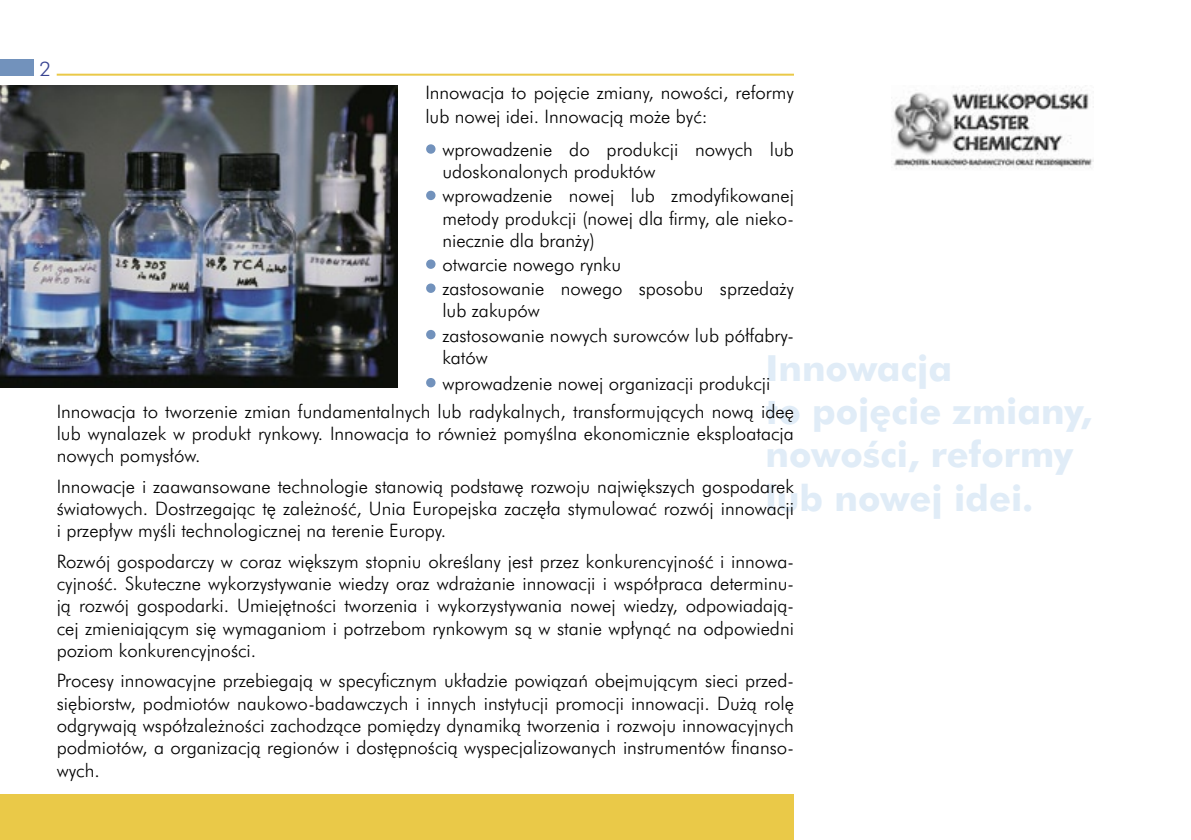
<style>
.page{position:relative;width:1191px;height:840px;background:#fff}
.page>*{position:absolute;margin:0;border:0;box-sizing:border-box;transform-origin:0 0}
.t1{font:36px/43.2px "Futura PL Bold A";color:#e0ecf7}
.t2{font:20px "Futura Lt PL Regular A";color:#3a4592}
.t3{font:18.6px/22.4px "Futura Lt PL Regular A";color:#000}
.s1{color:#7292bc}
</style>
<div class="page">
<div style="left:0;top:59px;width:34px;height:17px;background:#7292bc"></div>
<div style="left:0;top:794px;width:794px;height:45px;background:#eac948"></div>
<img style="left:893px;top:85px;width:200px;height:84px">
<hr style="left:57px;top:74px;width:737px;height:2px;background:#eac948">
<div style="left:426px;top:144px;width:9px;height:10px;border:4px solid #7292bc;border-radius:50%"></div>
<div style="left:426px;top:191px;width:9px;height:9px;border:4px solid #7292bc;border-radius:50%"></div>
<div style="left:426px;top:259px;width:9px;height:10px;border:4px solid #7292bc;border-radius:50%"></div>
<div style="left:426px;top:283px;width:9px;height:10px;border:4px solid #7292bc;border-radius:50%"></div>
<div style="left:426px;top:330px;width:9px;height:9px;border:4px solid #7292bc;border-radius:50%"></div>
<div style="left:426px;top:378px;width:9px;height:9px;border:4px solid #7292bc;border-radius:50%"></div>
<img style="left:0;top:85px;width:397px;height:302px">
<p class="t2" style="left:40px;top:56px;width:13px">2</p>
<p class="t3" style="left:425px;top:80px;width:370px;line-height:24px">Innowacja to pojęcie zmiany, nowości, reformy lub nowej idei. Innowacją może być:</p>
<p class="t3" style="left:442px;top:138px;width:353px;text-indent:-17px"><span class="s1">•</span> wprowadzenie do produkcji nowych lub udoskonalonych produktów</p>
<p class="t3" style="left:442px;top:184px;width:353px;text-align:justify;text-indent:-17px"><span class="s1">•</span> wprowadzenie nowej lub zmodyfikowanej metody produkcji (nowej dla firmy, ale nieko&shy;niecznie dla branży)</p>
<p class="t3" style="left:425px;top:253px;width:197px"><span class="s1">•</span> otwarcie nowego rynku</p>
<p class="t3" style="left:442px;top:277px;width:353px;text-indent:-17px"><span class="s1">•</span> zastosowanie nowego sposobu sprzedaży lub zakupów</p>
<p class="t3" style="left:442px;top:323px;width:353px;text-indent:-17px"><span class="s1">•</span> zastosowanie nowych surowców lub półfabry&shy;katów</p>
<p class="t3" style="left:57px;top:368px;width:738px;line-height:28px;text-indent:369px"><span class="s1">•</span> wprowadzenie nowej organizacji produkcji<br>Innowacja to tworzenie zmian fundamentalnych lub radykalnych, transformujących nową ideę</p>
<p class="t3" style="left:57px;top:422px;width:738px">lub wynalazek w produkt rynkowy. Innowacja to również pomyślna ekonomicznie eksploatacja nowych pomysłów.</p>
<p class="t3" style="left:57px;top:474px;width:739px;text-align:justify">Innowacje i zaawansowane technologie stanowią podstawę rozwoju największych gospodarek światowych. Dostrzegając tę zależność, Unia Europejska zaczęła stymulować rozwój innowacji i przepływ myśli technologicznej na terenie Europy.</p>
<p class="t3" style="left:57px;top:549px;width:739px;text-align:justify">Rozwój gospodarczy w coraz większym stopniu określany jest przez konkurencyjność i innowa&shy;cyjność. Skuteczne wykorzystywanie wiedzy oraz wdrażanie innowacji i współpraca determinu&shy;ją rozwój gospodarki. Umiejętności tworzenia i wykorzystywania nowej wiedzy, odpowiadają&shy;cej zmieniającym się wymaganiom i potrzebom rynkowym są w stanie wpłynąć na odpowiedni poziom konkurencyjności.</p>
<p class="t3" style="left:57px;top:669px;width:739px;text-align:justify">Procesy innowacyjne przebiegają w specyficznym układzie powiązań obejmującym sieci przed&shy;siębiorstw, podmiotów naukowo-badawczych i innych instytucji promocji innowacji. Dużą rolę odgrywają współzależności zachodzące pomiędzy dynamiką tworzenia i rozwoju innowacyjnych podmiotów, a organizacją regionów i dostępnością wyspecjalizowanych instrumentów finanso&shy;wych.</p>
<h1 class="t1" style="left:765px;top:346px;width:328px">Innowacja<br>to pojęcie zmiany, nowości, reformy lub nowej idei.</h1>
</div>
